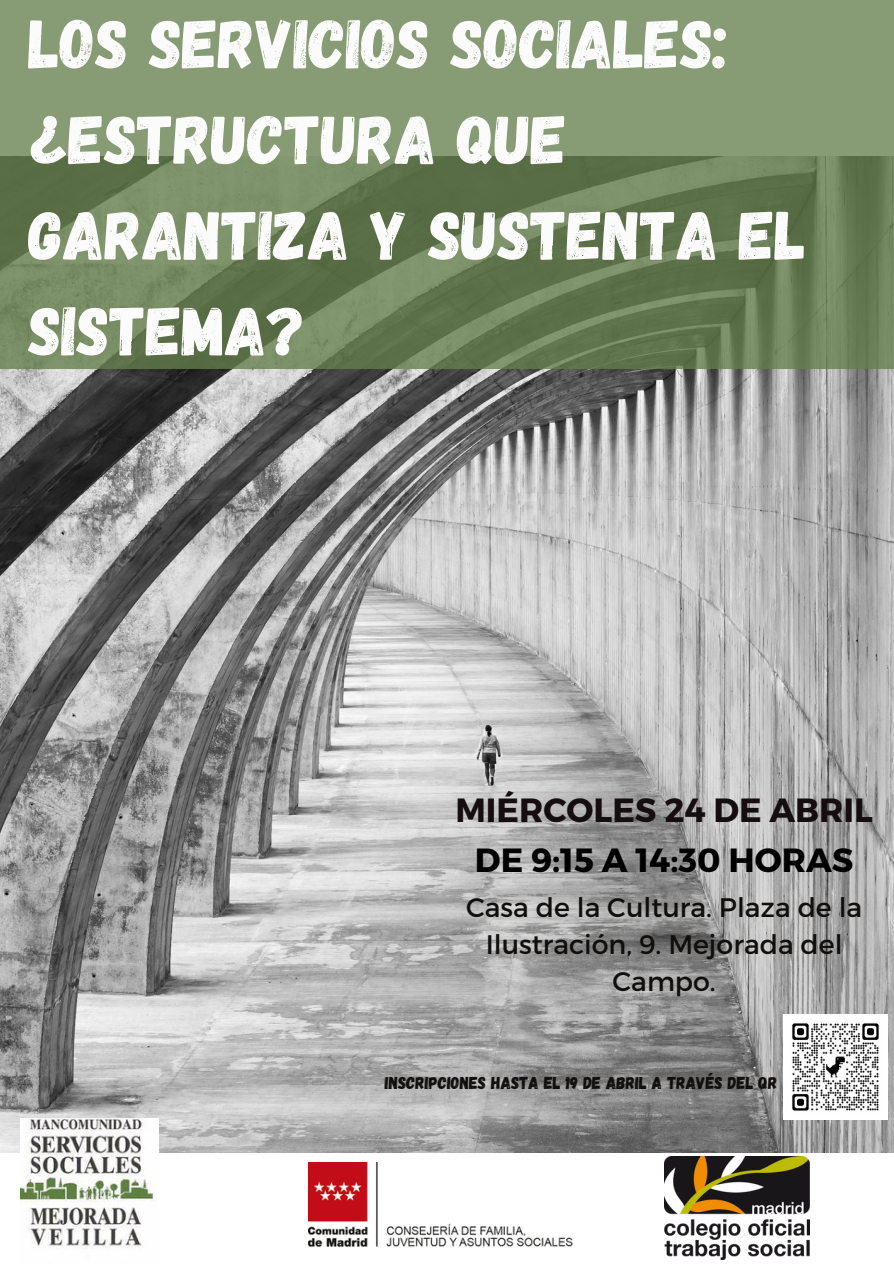
<style>
.page{position:relative;width:894px;height:1264px;background:#fff}
.page>*{position:absolute;margin:0;border:0;box-sizing:border-box;transform-origin:0 0}
.t1{font:69px/95.7px "Gagalin";color:#fbfbfb}
.t2{font:700 33.45px "Montserrat";color:#150d10}
.t3{font:700 33.45px "Montserrat";color:#000}
.t4{font:26.85px/37.2px "Montserrat";color:#100f0d;text-align:center}
.t5{font:17.1px "Gagalin";color:#100f0d}
</style>
<div class="page">
<img style="left:0;top:369px;width:893px;height:783px">
<svg style="left:0;top:0;width:893px;height:369px;background:#758962"></svg>
<img style="left:21px;top:1118px;width:137px;height:131px">
<img style="left:664px;top:1156px;width:145px;height:103px">
<img style="left:308px;top:1162px;width:264px;height:85px">
<img style="left:782px;top:1014px;width:105px;height:105px">
<p class="t1" style="left:29px;top:-7px;width:778px">LOS SERVICIOS SOCIALES: ¿ESTRUCTURA QUE<br>GARANTIZA Y SUSTENTA EL<br>SISTEMA?</p>
<h3 class="t2" style="left:455px;top:788px;width:419px">MIÉRCOLES 24 DE ABRIL</h3>
<p class="t3" style="left:475px;top:838px;width:380px">DE 9:15 A 14:30 HORAS</p>
<p class="t4" style="left:466px;top:887px;width:397px">Casa de la Cultura. Plaza de la<br>Ilustración, 9. Mejorada del<br>Campo.</p>
<p class="t5" style="left:385px;top:1072px;width:394px">INSCRIPCIONES HASTA EL 19 DE ABRIL A TRAVÉS DEL QR</p>
</div>
